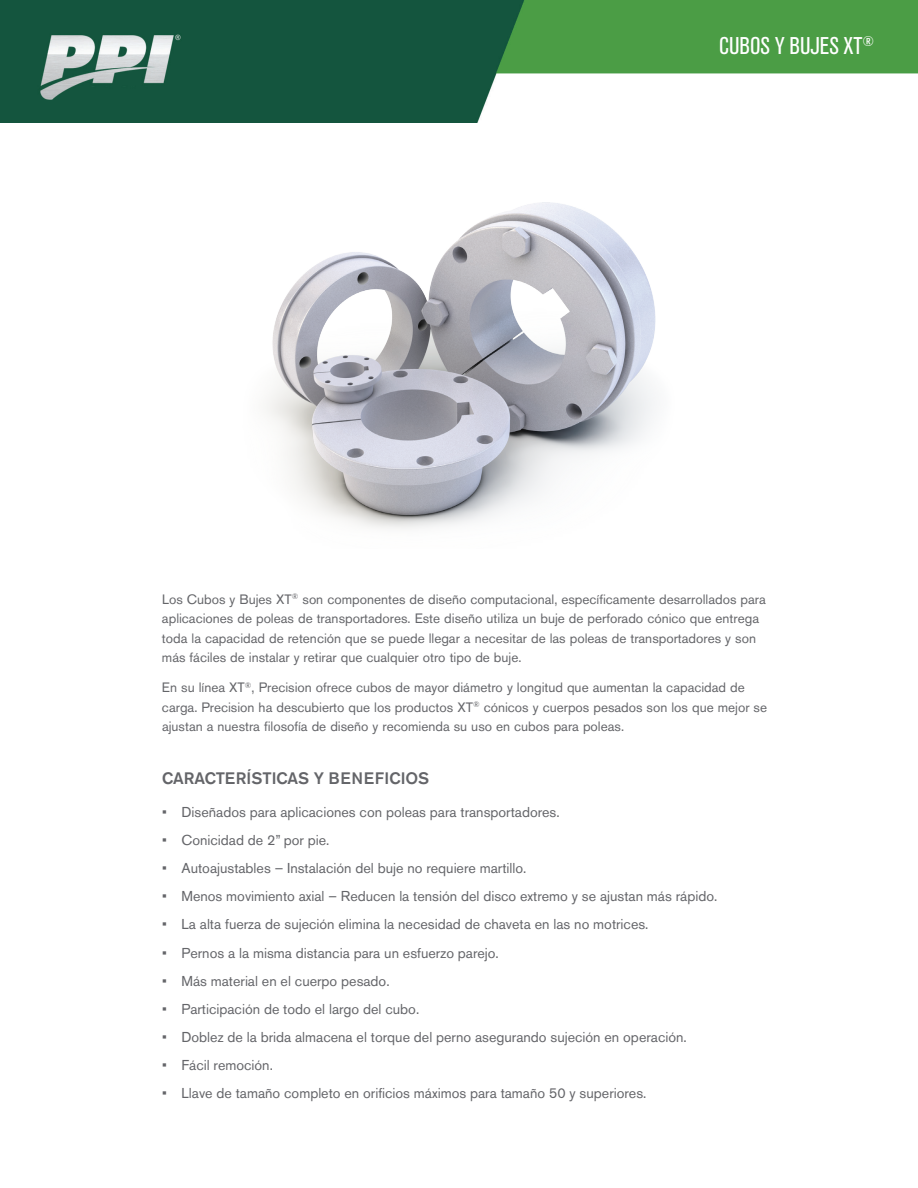
<style>
.page{position:relative;width:918px;height:1188px;background:#fff}
.page>*{position:absolute;margin:0;border:0;box-sizing:border-box;transform-origin:0 0}
.t1{font:condensed 24px "Akzidenz Grotesk BQ";color:#fff}
.t2{font:500 16.5px "Akzidenz Grotesk BE";color:#646569}
.t3{font:14.25px "Akzidenz Grotesk BQ";color:#646569}
.t4{font:13.5px/19.5px "Akzidenz Grotesk BQ";color:#646569}
</style>
<div class="page">
<img style="left:0;top:0;width:918px;height:123px">
<img style="left:266px;top:202px;width:390px;height:327px">
<h1 class="t1" style="left:719px;top:32px;width:157px">CUBOS Y BUJES XT<sup>®</sup></h1>
<p class="t4" style="left:162px;top:589px;width:605px">Los Cubos y Bujes XT<sup>®</sup> son componentes de diseño computacional, específicamente desarrollados para aplicaciones de poleas de transportadores. Este diseño utiliza un buje de perforado cónico que entrega toda la capacidad de retención que se puede llegar a necesitar de las poleas de transportadores y son más fáciles de instalar y retirar que cualquier otro tipo de buje.</p>
<p class="t4" style="left:162px;top:678px;width:607px">En su línea XT<sup>®</sup>, Precision ofrece cubos de mayor diámetro y longitud que aumentan la capacidad de carga. Precision ha descubierto que los productos XT<sup>®</sup> cónicos y cuerpos pesados son los que mejor se ajustan a nuestra filosofía de diseño y recomienda su uso en cubos para poleas.</p>
<p class="t2" style="left:162px;top:768px;width:269px">CARACTERÍSTICAS Y BENEFICIOS</p>
<p class="t3" style="left:162px;top:803px;width:399px">• Diseñados para aplicaciones con poleas para transportadores.</p>
<p class="t3" style="left:162px;top:832px;width:169px">• Conicidad de 2” por pie.</p>
<p class="t3" style="left:162px;top:860px;width:366px">• Autoajustables – Instalación del buje no requiere martillo.</p>
<p class="t3" style="left:162px;top:888px;width:557px">• Menos movimiento axial – Reducen la tensión del disco extremo y se ajustan más rápido.</p>
<p class="t3" style="left:162px;top:916px;width:488px">• La alta fuerza de sujeción elimina la necesidad de chaveta en las no motrices.</p>
<p class="t3" style="left:162px;top:944px;width:338px">• Pernos a la misma distancia para un esfuerzo parejo.</p>
<p class="t3" style="left:162px;top:972px;width:229px">• Más material en el cuerpo pesado.</p>
<p class="t3" style="left:162px;top:1000px;width:259px">• Participación de todo el largo del cubo.</p>
<p class="t3" style="left:162px;top:1029px;width:526px">• Doblez de la brida almacena el torque del perno asegurando sujeción en operación.</p>
<p class="t3" style="left:162px;top:1057px;width:112px">• Fácil remoción.</p>
<p class="t3" style="left:162px;top:1085px;width:486px">• Llave de tamaño completo en orificios máximos para tamaño 50 y superiores.</p>
</div>
